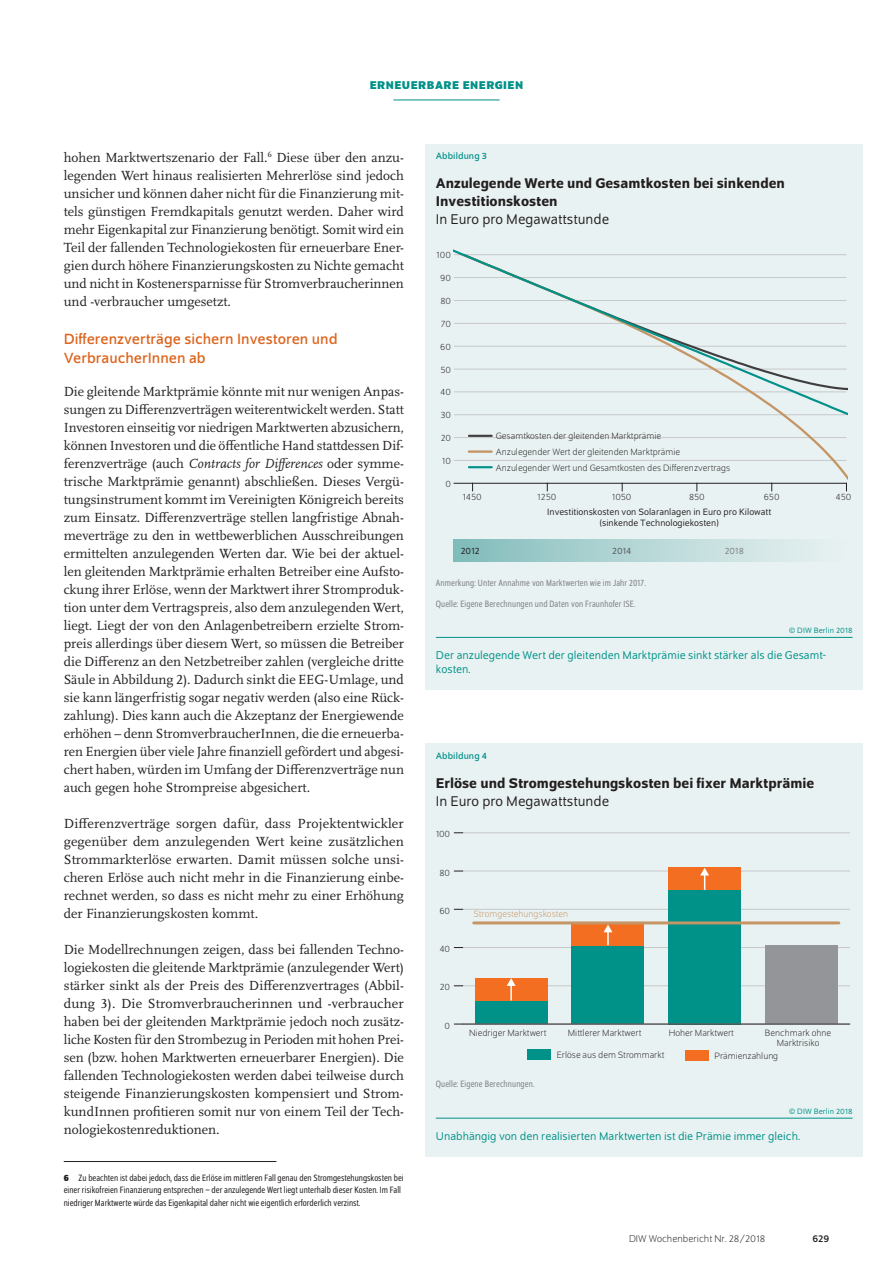
<style>
.page{position:relative;width:893px;height:1263px;background:#fff}
.page>*{position:absolute;margin:0;border:0;box-sizing:border-box;transform-origin:0 0}
.t1{font:15.75px/19.5px "Schumpeter";color:#dc641c}
.t2{font:500 15px/18px "Schumpeter";color:#231f20}
.t3{font:15px "Schumpeter Blond";color:#231f20}
.t4{font:13.8px/18px "Scala Pro";color:#231f20;text-align:justify}
.t5{font:12px/13.5px "Schumpeter Blond";color:#009188}
.t6{font:700 12px "Schumpeter";color:#009188}
.t7{font:300 10.5px "Schumpeter";color:#231f20}
.t8{font:10.5px "Schumpeter";color:#231f20}
.t9{font:300 9.75px/15.6px "Schumpeter";color:#231f20}
.t10{font:semi-condensed 9.75px/12.8px "Schumpeter Blond";color:#231f20}
.t11{font:semi-condensed 9.75px/20.5px "Schumpeter Blond";letter-spacing:.01em;color:#808285}
.t12{font:9.75px/11.7px "Schumpeter Blond";color:#231f20;text-align:center}
.t13{font:300 9.75px "Schumpeter";color:#c59565}
.t14{font:9.75px "Schumpeter";letter-spacing:.01em;color:#009188}
.t15{font:9.75px "Schumpeter Blond";color:#57585a}
.t16{font:9.75px "Schumpeter Blond";color:#808285}
.t17{font:8.25px "Schumpeter Blond";letter-spacing:.01em;color:#009188}
.s1{font-style:italic}
.s2{font-family:"Schumpeter";font-weight:700}
</style>
<div class="page">
<hr style="left:393px;top:100px;width:107px;height:1px;background:#009188">
<hr style="left:64px;top:1161px;width:212px;height:1px;background:#231f20">
<div style="left:425px;top:144px;width:438px;height:545px;background:#e9f2f2"></div>
<div style="left:454px;top:539px;width:392px;height:22px;background:linear-gradient(to right,#83bdbb,#ebf3f3)"></div>
<svg style="left:454px;top:428px;width:393px;height:56px"></svg>
<svg style="left:454px;top:249px;width:393px;height:179px"></svg>
<hr style="left:469px;top:435px;width:23px;height:2px;background:#3e3e3f">
<svg style="left:469px;top:450px;width:23px;height:3px"></svg>
<hr style="left:469px;top:466px;width:23px;height:2px;background:#009188">
<hr style="left:436px;top:637px;width:417px;height:1px;background:#009188">
<div style="left:425px;top:743px;width:438px;height:414px;background:#e9f2f2"></div>
<hr style="left:463px;top:985px;width:387px;height:1px;background:#c7c8ca">
<hr style="left:463px;top:947px;width:387px;height:1px;background:#c7c8ca">
<hr style="left:463px;top:909px;width:387px;height:1px;background:#c7c8ca">
<hr style="left:463px;top:871px;width:387px;height:1px;background:#c7c8ca">
<hr style="left:463px;top:832px;width:387px;height:1px;background:#c7c8ca">
<div style="left:475px;top:1000px;width:72px;height:24px;background:#009188"></div>
<div style="left:475px;top:978px;width:72px;height:22px;background:#f36e21"></div>
<div style="left:572px;top:945px;width:72px;height:79px;background:#009188"></div>
<div style="left:572px;top:923px;width:72px;height:22px;background:#f36e21"></div>
<div style="left:668px;top:890px;width:73px;height:134px;background:#009188"></div>
<div style="left:668px;top:868px;width:73px;height:22px;background:#f36e21"></div>
<div style="left:765px;top:945px;width:73px;height:79px;background:#939598"></div>
<hr style="left:474px;top:921px;width:365px;height:3px;background:#c59565">
<div style="left:528px;top:1050px;width:23px;height:10px;background:#009188"></div>
<div style="left:685px;top:1050px;width:23px;height:11px;background:#f36e21"></div>
<hr style="left:463px;top:1024px;width:387px;height:1px;background:#231f20">
<svg style="left:507px;top:978px;width:9px;height:22px"></svg>
<svg style="left:603px;top:924px;width:9px;height:21px"></svg>
<svg style="left:700px;top:868px;width:9px;height:22px"></svg>
<hr style="left:436px;top:1118px;width:417px;height:1px;background:#009188">
<p class="t6" style="left:370px;top:79px;width:17px">ERNEUERBARE</p>
<p class="t6" style="left:463px;top:79px;width:16px">ENERGIEN</p>
<p class="t4" style="left:64px;top:148px;width:342px">hohen Marktwertszenario der Fall.<sup>6</sup> Diese über den anzu&shy;legenden Wert hinaus realisierten Mehrerlöse sind jedoch unsicher und können daher nicht für die Finanzierung mit&shy;tels günstigen Fremdkapitals genutzt werden. Daher wird mehr Eigenkapital zur Finanzierung benötigt. Somit wird ein Teil der fallenden Technologiekosten für erneuerbare Ener&shy;gien durch höhere Finanzierungskosten zu Nichte gemacht und nicht in Kostenersparnisse für Stromverbraucherinnen und -verbraucher umgesetzt.</p>
<p class="t1" style="left:64px;top:329px;width:275px">Differenzverträge sichern Investoren und<br>VerbraucherInnen ab</p>
<p class="t4" style="left:64px;top:382px;width:342px">Die gleitende Marktprämie könnte mit nur wenigen Anpas&shy;sungen zu Differenzverträgen weiterentwickelt werden. Statt Investoren einseitig vor niedrigen Marktwerten abzusichern, können Investoren und die öffentliche Hand stattdessen Dif&shy;ferenzverträge (auch <span class="s1">Contracts for Differences</span> oder symme&shy;trische Marktprämie genannt) abschließen. Dieses Vergü&shy;tungsinstrument kommt im Vereinigten Königreich bereits zum Einsatz. Differenzverträge stellen langfristige Abnah&shy;meverträge zu den in wettbewerblichen Ausschreibungen ermittelten anzulegenden Werten dar. Wie bei der aktuel&shy;len gleitenden Marktprämie erhalten Betreiber eine Aufsto&shy;ckung ihrer Erlöse, wenn der Marktwert ihrer Stromproduk&shy;tion unter dem Vertragspreis, also dem anzulegenden Wert, liegt. Liegt der von den Anlagenbetreibern erzielte Strom&shy;preis allerdings über diesem Wert, so müssen die Betreiber die Differenz an den Netzbetreiber zahlen (vergleiche dritte Säule in Abbildung 2). Dadurch sinkt die EEG-Umlage, und sie kann längerfristig sogar negativ werden (also eine Rück&shy;zahlung). Dies kann auch die Akzeptanz der Energiewende erhöhen – denn StromverbraucherInnen, die die erneuerba&shy;ren Energien über viele Jahre finanziell gefördert und abgesi&shy;chert haben, würden im Umfang der Differenzverträge nun auch gegen hohe Strompreise abgesichert.</p>
<p class="t4" style="left:64px;top:814px;width:342px">Differenzverträge sorgen dafür, dass Projektentwickler gegenüber dem anzulegenden Wert keine zusätzlichen Strommarkterlöse erwarten. Damit müssen solche unsi&shy;cheren Erlöse auch nicht mehr in die Finanzierung einbe&shy;rechnet werden, so dass es nicht mehr zu einer Erhöhung der Finanzierungskosten kommt.</p>
<p class="t4" style="left:64px;top:940px;width:342px">Die Modellrechnungen zeigen, dass bei fallenden Techno&shy;logiekosten die gleitende Marktprämie (anzulegender Wert) stärker sinkt als der Preis des Differenzvertrages (Abbil&shy;dung 3). Die Stromverbraucherinnen und -verbraucher haben bei der gleitenden Marktprämie jedoch noch zusätz&shy;liche Kosten für den Strombezug in Perioden mit hohen Prei&shy;sen (bzw. hohen Marktwerten erneuerbarer Energien). Die fallenden Technologiekosten werden dabei teilweise durch steigende Finanzierungskosten kompensiert und Strom&shy;kundInnen profitieren somit nur von einem Teil der Tech&shy;nologiekostenreduktionen.</p>
<p class="t10" style="left:64px;top:1171px;width:341px"><span class="s2">6</span> Zu beachten ist dabei jedoch, dass die Erlöse im mittleren Fall genau den Stromgestehungskosten bei einer risikofreien Finanzierung entsprechen – der anzulegende Wert liegt unterhalb dieser Kosten. Im Fall niedriger Marktwerte würde das Eigenkapital daher nicht wie eigentlich erforderlich verzinst.</p>
<p class="t14" style="left:436px;top:151px;width:53px">Abbildung 3</p>
<p class="t2" style="left:436px;top:174px;width:351px">Anzulegende Werte und Gesamtkosten bei sinkenden<br>Investitionskosten</p>
<p class="t3" style="left:436px;top:212px;width:175px">In Euro pro Megawattstunde</p>
<p class="t9" style="left:436px;top:248px;width:16px">100</p>
<p class="t9" style="left:440px;top:271px;width:12px">90</p>
<p class="t9" style="left:441px;top:293px;width:12px">80</p>
<p class="t9" style="left:441px;top:316px;width:12px">70</p>
<p class="t9" style="left:440px;top:339px;width:12px">60</p>
<p class="t9" style="left:440px;top:362px;width:12px">50</p>
<p class="t9" style="left:440px;top:385px;width:12px">40</p>
<p class="t9" style="left:440px;top:408px;width:12px">30</p>
<p class="t9" style="left:441px;top:430px;width:12px">20</p>
<p class="t9" style="left:442px;top:453px;width:10px">10</p>
<p class="t9" style="left:445px;top:476px;width:7px">0</p>
<p class="t9" style="left:496px;top:429px;width:236px">Gesamtkosten der gleitenden Marktprämie<br>Anzulegender Wert der gleitenden Marktprämie<br>Anzulegender Wert und Gesamtkosten des Differenzvertrags</p>
<p class="t9" style="left:463px;top:490px;width:20px">1450</p>
<p class="t9" style="left:538px;top:490px;width:20px">1250</p>
<p class="t9" style="left:612px;top:490px;width:21px">1050</p>
<p class="t9" style="left:689px;top:490px;width:17px">850</p>
<p class="t9" style="left:764px;top:490px;width:17px">650</p>
<p class="t9" style="left:836px;top:490px;width:17px">450</p>
<p class="t12" style="left:547px;top:506px;width:226px">Investitionskosten von Solaranlagen in Euro pro Kilowatt (sinkende Technologiekosten)</p>
<p class="t12" style="left:461px;top:545px;width:20px">2012</p>
<p class="t15" style="left:612px;top:546px;width:21px">2014</p>
<p class="t16" style="left:725px;top:546px;width:21px">2018</p>
<p class="t11" style="left:436px;top:573px;width:211px">Anmerkung: Unter Annahme von Marktwerten wie im Jahr 2017.<br>Quelle: Eigene Berechnungen und Daten von Fraunhofer ISE.</p>
<p class="t17" style="left:789px;top:626px;width:65px">© DIW Berlin 2018</p>
<p class="t5" style="left:436px;top:649px;width:392px">Der anzulegende Wert der gleitenden Marktprämie sinkt stärker als die Gesamt&shy;kosten.</p>
<p class="t14" style="left:436px;top:751px;width:53px">Abbildung 4</p>
<p class="t2" style="left:436px;top:774px;width:380px">Erlöse und Stromgestehungskosten bei fixer Marktprämie</p>
<p class="t3" style="left:436px;top:793px;width:175px">In Euro pro Megawattstunde</p>
<p class="t9" style="left:436px;top:827px;width:15px">100</p>
<p class="t9" style="left:439px;top:865px;width:12px">80</p>
<p class="t9" style="left:439px;top:903px;width:12px">60</p>
<p class="t9" style="left:439px;top:941px;width:12px">40</p>
<p class="t9" style="left:440px;top:980px;width:12px">20</p>
<p class="t9" style="left:444px;top:1018px;width:7px">0</p>
<p class="t13" style="left:473px;top:909px;width:96px">Stromgestehungskosten</p>
<p class="t9" style="left:469px;top:1025px;width:79px">Niedriger Marktwert</p>
<p class="t9" style="left:568px;top:1025px;width:75px">Mittlerer Marktwert</p>
<p class="t9" style="left:669px;top:1025px;width:67px">Hoher Marktwert</p>
<p class="t9" style="left:765px;top:1028px;width:68px;line-height:9.8px;text-align:center">Benchmark ohne<br>Marktrisiko</p>
<p class="t9" style="left:557px;top:1048px;width:109px">Erlöse aus dem Strommarkt</p>
<p class="t9" style="left:714px;top:1048px;width:65px">Prämienzahlung</p>
<p class="t11" style="left:436px;top:1074px;width:100px">Quelle: Eigene Berechnungen.</p>
<p class="t17" style="left:789px;top:1107px;width:65px">© DIW Berlin 2018</p>
<p class="t5" style="left:436px;top:1129px;width:366px">Unabhängig von den realisierten Marktwerten ist die Prämie immer gleich.</p>
<p class="t7" style="left:629px;top:1234px;width:138px">DIW Wochenbericht Nr. 28/2018</p>
<p class="t8" style="left:812px;top:1233px;width:18px">629</p>
</div>
